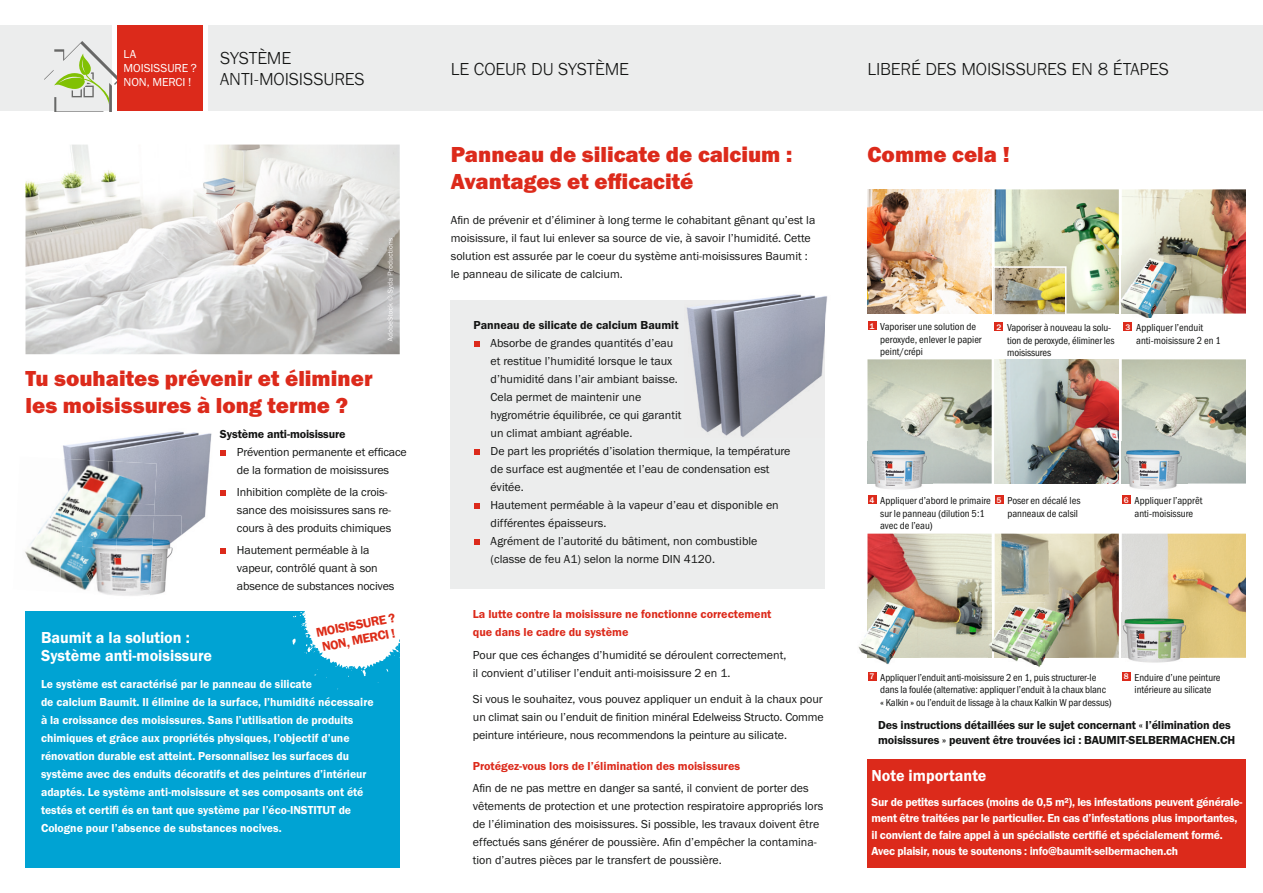
<style>
.page{position:relative;width:1263px;height:893px;background:#fff}
.page>*{position:absolute;margin:0;border:0;box-sizing:border-box;transform-origin:0 0}
.t1{font:22.5px/27px "BM Franklin Gothic URW Hea";color:#dc2a1b}
.t2{font:300 18px/21.1px "BM Franklin Gothic URW";letter-spacing:-.01em;color:#131413}
.t3{font:16.5px/18px "BM Franklin Gothic URW Dem";color:#fff}
.t4{font:13.05px/15px "BM Franklin Gothic URW Dem";color:#dd2c18}
.t5{font:12px/18px "BM Franklin Gothic URW Boo";color:#131413}
.t6{font:12px/18px "BM Franklin Gothic URW Dem";color:#fff}
.t7{font:12px/16.5px "BM Franklin Gothic URW Dem";letter-spacing:-.02em;color:#fff}
.t8{font:12px/14.4px "BM Franklin Gothic URW Dem";letter-spacing:-.01em;color:#131413}
.t9{font:12px/18px "BM Franklin Gothic URW Dem";color:#dc2a1b}
.t10{font:12px/13.8px "BM Franklin Gothic URW Boo";letter-spacing:-.005em;color:#fff}
.t11{font:10.5px/12.6px "BM Franklin Gothic URW Con Boo";color:#131413}
.s1{font-family:"BM Franklin Gothic URW";font-weight:500;font-size:8.4px;color:#fff}
</style>
<div class="page">
<div style="left:26px;top:611px;width:374px;height:256px;background:#00a3d3"></div>
<svg style="left:292px;top:611px;width:108px;height:79px"></svg>
<div style="left:868px;top:759px;width:378px;height:108px;background:#dc2a1b"></div>
<div style="left:209px;top:26px;width:1054px;height:85px;background:#eceded"></div>
<div style="left:0;top:26px;width:112px;height:85px;background:#eceded"></div>
<svg style="left:44px;top:41px;width:73px;height:70px"></svg>
<img style="left:26px;top:145px;width:374px;height:209px">
<div style="left:451px;top:301px;width:374px;height:288px;background:#eceded"></div>
<img style="left:867px;top:189px;width:125px;height:125px">
<img style="left:1122px;top:189px;width:124px;height:125px">
<img style="left:867px;top:534px;width:125px;height:124px">
<img style="left:995px;top:189px;width:124px;height:125px">
<img style="left:995px;top:359px;width:124px;height:125px">
<img style="left:995px;top:534px;width:124px;height:124px">
<img style="left:1122px;top:534px;width:124px;height:124px">
<img style="left:63px;top:431px;width:149px;height:105px">
<img style="left:61px;top:458px;width:48px;height:42px">
<img style="left:29px;top:517px;width:21px;height:28px">
<img style="left:50px;top:502px;width:10px;height:45px">
<img style="left:25px;top:545px;width:25px;height:26px">
<img style="left:47px;top:547px;width:35px;height:42px">
<img style="left:106px;top:461px;width:51px;height:44px">
<img style="left:60px;top:500px;width:47px;height:41px">
<img style="left:106px;top:502px;width:49px;height:14px">
<img style="left:60px;top:541px;width:22px;height:41px">
<img style="left:152px;top:582px;width:14px;height:13px">
<img style="left:152px;top:516px;width:29px;height:66px">
<img style="left:82px;top:549px;width:70px;height:47px">
<img style="left:82px;top:516px;width:34px;height:33px">
<img style="left:116px;top:516px;width:38px;height:34px">
<img style="left:1122px;top:613px;width:66px;height:50px">
<img style="left:1122px;top:359px;width:124px;height:125px">
<img style="left:1122px;top:442px;width:65px;height:48px">
<img style="left:867px;top:359px;width:125px;height:125px">
<img style="left:867px;top:442px;width:66px;height:48px">
<img style="left:1121px;top:255px;width:1px;height:32px">
<img style="left:1120px;top:287px;width:29px;height:31px">
<img style="left:1149px;top:314px;width:5px;height:4px">
<img style="left:1122px;top:255px;width:60px;height:59px">
<img style="left:1115px;top:255px;width:4px;height:59px">
<img style="left:858px;top:633px;width:29px;height:31px">
<img style="left:887px;top:658px;width:5px;height:6px">
<img style="left:867px;top:600px;width:53px;height:58px">
<img style="left:994px;top:602px;width:1px;height:31px">
<img style="left:992px;top:633px;width:3px;height:25px">
<img style="left:989px;top:602px;width:3px;height:56px">
<img style="left:995px;top:602px;width:50px;height:28px">
<img style="left:995px;top:630px;width:14px;height:28px">
<img style="left:1045px;top:605px;width:23px;height:53px">
<img style="left:1009px;top:605px;width:36px;height:59px">
<img style="left:684px;top:294px;width:144px;height:27px">
<img style="left:684px;top:301px;width:141px;height:136px">
<img style="left:996px;top:269px;width:67px;height:44px">
<div style="left:993px;top:266px;width:73px;height:50px;border:2px solid #fff"></div>
<div style="left:117px;top:26px;width:86px;height:85px;background:#dc2a1b"></div>
<svg style="left:220px;top:450px;width:6px;height:6px"></svg>
<svg style="left:220px;top:490px;width:6px;height:6px"></svg>
<svg style="left:220px;top:548px;width:6px;height:6px"></svg>
<svg style="left:474px;top:341px;width:5px;height:6px"></svg>
<svg style="left:474px;top:449px;width:5px;height:6px"></svg>
<svg style="left:474px;top:503px;width:5px;height:6px"></svg>
<svg style="left:474px;top:539px;width:5px;height:6px"></svg>
<div style="left:1123px;top:322px;width:9px;height:9px;background:#dc2a1b"></div>
<div style="left:994px;top:322px;width:9px;height:9px;background:#dc2a1b"></div>
<div style="left:868px;top:321px;width:8px;height:9px;background:#dc2a1b"></div>
<div style="left:995px;top:495px;width:8px;height:9px;background:#dc2a1b"></div>
<div style="left:1122px;top:495px;width:9px;height:9px;background:#dc2a1b"></div>
<div style="left:868px;top:495px;width:8px;height:9px;background:#dc2a1b"></div>
<div style="left:868px;top:672px;width:8px;height:9px;background:#dc2a1b"></div>
<div style="left:1122px;top:672px;width:9px;height:9px;background:#dc2a1b"></div>
<img style="left:387px;top:238px;width:7px;height:103px">
<p class="t10" style="left:123px;top:47px;width:75px">LA<br>MOISISSURE ?<br>NON, MERCI !</p>
<h2 class="t2" style="left:220px;top:48px;width:146px">SYSTÈME<br>ANTI-MOISISSURES</h2>
<h2 class="t2" style="left:451px;top:58px;width:180px">LE COEUR DU SYSTÈME</h2>
<h2 class="t2" style="left:867px;top:58px;width:303px">LIBERÉ DES MOISISSURES EN 8 ÉTAPES</h2>
<h1 class="t1" style="left:451px;top:141px;width:343px">Panneau de silicate de calcium :<br>Avantages et efficacité</h1>
<p class="t5" style="left:451px;top:211px;width:366px">Afin de prévenir et d’éliminer à long terme le cohabitant gênant qu’est la moisissure, il faut lui enlever sa source de vie, à savoir l’humidité. Cette solution est assurée par le coeur du système anti-moisissures Baumit : le panneau de silicate de calcium.</p>
<h1 class="t1" style="left:867px;top:141px;width:144px">Comme cela !</h1>
<h1 class="t1" style="left:26px;top:365px;width:349px">Tu souhaites prévenir et éliminer les moisissures à long terme ?</h1>
<p class="t8" style="left:220px;top:427px;width:127px">Système anti-moisissure</p>
<p class="t5" style="left:237px;top:443px;width:171px">Prévention permanente et efficace de la formation de moisissures</p>
<p class="t5" style="left:237px;top:483px;width:156px">Inhibition complète de la crois&shy;sance des moisissures sans re&shy;cours à des produits chimiques</p>
<p class="t5" style="left:237px;top:541px;width:159px">Hautement perméable à la vapeur, contrôlé quant à son absence de substances nocives</p>
<p class="t4" style="left:315px;top:626px;width:82px;rotate:-11deg">MOISISSURE ?<br>NON, MERCI !</p>
<h3 class="t3" style="left:41px;top:629px;width:173px">Baumit a la solution :<br>Système anti-moisissure</h3>
<p class="t6" style="left:41px;top:675px;width:334px">Le système est caractérisé par le panneau de silicate<br>de calcium Baumit. Il élimine de la surface, l’humidité nécessaire à la croissance des moisissures. Sans l’utilisation de produits chimiques et grâce aux propriétés physiques, l’objectif d’une rénovation durable est atteint. Personnalisez les surfaces du système avec des enduits décoratifs et des peintures d’intérieur adaptés. Le système anti-moisissure et ses composants ont été testés et certifi és en tant que système par l’éco-INSTITUT de Cologne pour l’absence de substances nocives.</p>
<p class="t8" style="left:474px;top:318px;width:207px">Panneau de silicate de calcium Baumit</p>
<p class="t5" style="left:491px;top:334px;width:301px">Absorbe de grandes quantités d’eau<br>et restitue l’humidité lorsque le taux<br>d’humidité dans l’air ambiant baisse.<br>Cela permet de maintenir une<br>hygrométrie équilibrée, ce qui garantit<br>un climat ambiant agréable.<br>De part les propriétés d’isolation thermique, la température de surface est augmentée et l’eau de condensation est évitée.<br>Hautement perméable à la vapeur d’eau et disponible en différentes épaisseurs.<br>Agrément de l’autorité du bâtiment, non combustible (classe de feu A1) selon la norme DIN 4120.</p>
<p class="t9" style="left:473px;top:606px;width:300px">La lutte contre la moisissure ne fonctionne correctement que dans le cadre du système</p>
<p class="t5" style="left:473px;top:646px;width:315px">Pour que ces échanges d’humidité se déroulent correctement, il convient d’utiliser l’enduit anti-moisissure 2 en 1.</p>
<p class="t5" style="left:473px;top:690px;width:352px;text-align:justify">Si vous le souhaitez, vous pouvez appliquer un enduit à la chaux pour un climat sain ou l’enduit de finition minéral Edelweiss Structo. Comme peinture intérieure, nous recommendons la peinture au silicate.</p>
<p class="t9" style="left:473px;top:757px;width:269px">Protégez-vous lors de l’élimination des moisissures</p>
<p class="t5" style="left:473px;top:780px;width:352px">Afin de ne pas mettre en danger sa santé, il convient de porter des vêtements de protection et une protection respiratoire appropriés lors de l’élimination des moisissures. Si possible, les travaux doivent être effectués sans générer de poussière. Afin d’empêcher la contamina&shy;tion d’autres pièces par le transfert de poussière.</p>
<p class="t11" style="left:880px;top:320px;width:103px;text-indent:-11px"><span class="s1">1</span> Vaporiser une solution de peroxyde, enlever le papier peint/crépi</p>
<p class="t11" style="left:1007px;top:321px;width:109px;text-indent:-11px"><span class="s1">2</span> Vaporiser à nouveau la solu&shy;tion de peroxyde, éliminer les moisissures</p>
<p class="t11" style="left:1136px;top:321px;width:86px;text-indent:-11px"><span class="s1">3</span> Appliquer l’enduit anti-moisissure 2 en 1</p>
<p class="t11" style="left:997px;top:495px;width:85px;text-align:right"><span class="s1">5</span> Poser en décalé les panneaux de calsil</p>
<p class="t11" style="left:1124px;top:495px;width:80px;text-align:center"><span class="s1">6</span> Appliquer l’apprêt anti-moisissure</p>
<p class="t11" style="left:880px;top:495px;width:112px;text-indent:-11px"><span class="s1">4</span> Appliquer d’abord le primaire sur le panneau (dilution 5:1 avec de l’eau)</p>
<p class="t11" style="left:880px;top:671px;width:233px;text-indent:-11px"><span class="s1">7</span> Appliquer l’enduit anti-moisissure 2 en 1, puis structurer-le dans la foulée (alternative: appliquer l’enduit à la chaux blanc « Kalkin » ou l’enduit de lissage à la chaux Kalkin W par dessus)</p>
<p class="t11" style="left:1124px;top:671px;width:98px;text-align:center"><span class="s1">8</span> Enduire d’une peinture intérieure au silicate</p>
<p class="t8" style="left:878px;top:718px;width:359px">Des instructions détaillées sur le sujet concernant « l’élimination des moisissures » peuvent être trouvées ici : BAUMIT-SELBERMACHEN.CH</p>
<h3 class="t3" style="left:871px;top:766px;width:116px">Note importante</h3>
<p class="t7" style="left:871px;top:794px;width:372px">Sur de petites surfaces (moins de 0,5 m²), les infestations peuvent générale&shy;ment être traitées par le particulier. En cas d’infestations plus importantes, il convient de faire appel à un spécialiste certifié et spécialement formé.<br>Avec plaisir, nous te soutenons : info@baumit-selbermachen.ch</p>
</div>
